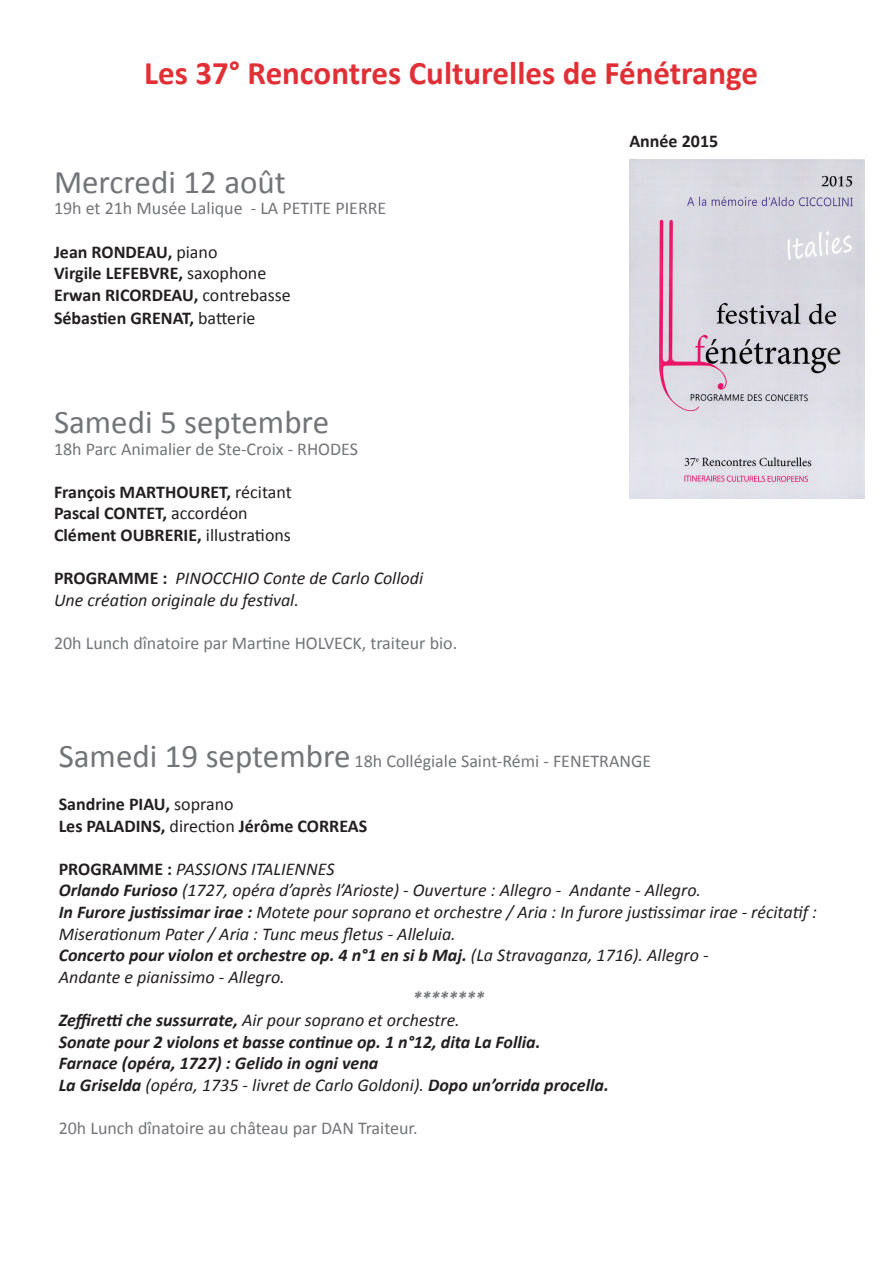
<style>
.page{position:relative;width:893px;height:1263px;background:#fff}
.page>*{position:absolute;margin:0;border:0;box-sizing:border-box;transform-origin:0 0}
.t1{font:700 33px "Calibri";color:#e13035}
.t2{font:33px "Calibri";color:#727477}
.t3{font:italic 18px "Calibri";color:#231f20}
.t4{font:700 18px "Calibri";color:#231f20}
.t5{font:18px "Calibri";color:#727477}
.t6{font:italic 700 18px "Calibri";color:#231f20}
.t7{font:italic 700 18px "Calibri";color:#727477}
.s1{font-weight:400}
.s2{font-weight:700;font-style:normal}
.s3{font-size:33px}
.s4{font-weight:700}
</style>
<div class="page">
<img style="left:629px;top:160px;width:235px;height:338px">
<p class="t1" style="left:144px;top:52px;width:615px">Les 37° Rencontres Culturelles de Fénétrange</p>
<p class="t2" style="left:54px;top:161px;width:233px">Mercredi 12 août</p>
<p class="t5" style="left:54px;top:197px;width:334px">19h et 21h Musée Lalique - LA PETITE PIERRE</p>
<p class="t4" style="left:54px;top:240px;width:165px">Jean RONDEAU, <span class="s1">piano</span></p>
<p class="t4" style="left:54px;top:262px;width:214px">Virgile LEFEBVRE, <span class="s1">saxophone</span></p>
<p class="t4" style="left:54px;top:283px;width:238px">Erwan RICORDEAU, <span class="s1">contrebasse</span></p>
<p class="t4" style="left:54px;top:307px;width:203px">Sébastien GRENAT, <span class="s1">batterie</span></p>
<p class="t2" style="left:54px;top:401px;width:277px">Samedi 5 septembre</p>
<p class="t5" style="left:54px;top:437px;width:306px">18h Parc Animalier de Ste-Croix - RHODES</p>
<p class="t4" style="left:54px;top:480px;width:239px">François MARTHOURET, <span class="s1">récitant</span></p>
<p class="t4" style="left:54px;top:502px;width:195px">Pascal CONTET, <span class="s1">accordéon</span></p>
<p class="t4" style="left:54px;top:523px;width:238px">Clément OUBRERIE, <span class="s1">illustrations</span></p>
<p class="t3" style="left:54px;top:566px;width:371px"><span class="s2">PROGRAMME :</span> PINOCCHIO Conte de Carlo Collodi</p>
<p class="t3" style="left:54px;top:587px;width:246px">Une création originale du festival.</p>
<p class="t5" style="left:54px;top:632px;width:405px">20h Lunch dînatoire par Martine HOLVECK, traiteur bio.</p>
<p class="t4" style="left:629px;top:130px;width:90px">Année 2015</p>
<p class="t5" style="left:59px;top:749px;width:594px"><span class="s3">Samedi 19 septembre</span> 18h Collégiale Saint-Rémi - FENETRANGE</p>
<p class="t4" style="left:59px;top:792px;width:176px">Sandrine PIAU, <span class="s1">soprano</span></p>
<p class="t4" style="left:59px;top:814px;width:310px">Les PALADINS, <span class="s1">direction</span> Jérôme CORREAS</p>
<p class="t3" style="left:59px;top:856px;width:277px"><span class="s2">PROGRAMME :</span> PASSIONS ITALIENNES</p>
<p class="t3" style="left:59px;top:878px;width:644px"><span class="s4">Orlando Furioso</span> (1727, opéra d’après l’Arioste) - Ouverture : Allegro - Andante - Allegro.</p>
<p class="t3" style="left:59px;top:900px;width:760px"><span class="s4">In Furore justissimar irae :</span> Motete pour soprano et orchestre / Aria : In furore justissimar irae - récitatif :</p>
<p class="t3" style="left:59px;top:921px;width:399px">Miserationum Pater / Aria : Tunc meus fletus - Alleluia.</p>
<p class="t6" style="left:59px;top:944px;width:651px">Concerto pour violon et orchestre op. 4 n°1 en si b Maj. <span class="s1">(La Stravaganza, 1716). Allegro -</span></p>
<p class="t3" style="left:59px;top:964px;width:228px">Andante e pianissimo - Allegro.</p>
<p class="t7" style="left:413px;top:987px;width:73px">********</p>
<p class="t3" style="left:59px;top:1008px;width:403px"><span class="s4">Zeffiretti che sussurrate,</span> Air pour soprano et orchestre.</p>
<p class="t6" style="left:59px;top:1030px;width:483px">Sonate pour 2 violons et basse continue op. 1 n°12, dita La Follia.</p>
<p class="t6" style="left:59px;top:1052px;width:321px">Farnace (opéra, 1727) : Gelido in ogni vena</p>
<p class="t3" style="left:59px;top:1072px;width:552px"><span class="s4">La Griselda</span> (opéra, 1735 - livret de Carlo Goldoni). <span class="s4">Dopo un’orrida procella.</span></p>
<p class="t5" style="left:59px;top:1117px;width:360px">20h Lunch dînatoire au château par DAN Traiteur.</p>
</div>
